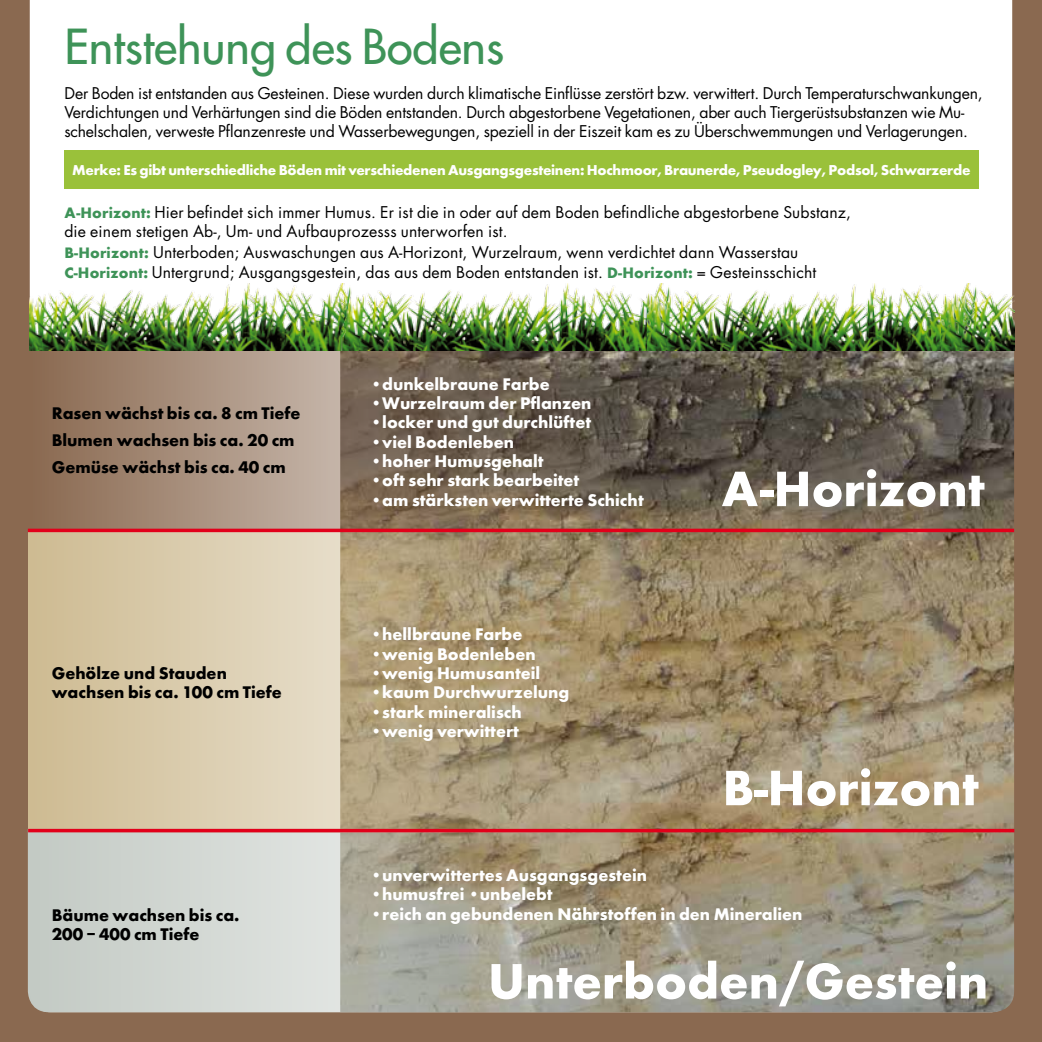
<style>
.page{position:relative;width:1042px;height:1042px;background:#8a6950}
.page>*{position:absolute;margin:0;border:0;box-sizing:border-box;transform-origin:0 0}
.t1{font:700 51.62px "Futura";color:#fff}
.t2{font:46.9px "Futura";color:#3e9358}
.t3{font:700 17.5px "Futura";color:#fff}
.t4{font:700 17.5px/26.8px "Futura";color:#000}
.t5{font:15.75px/19.2px "Futura";letter-spacing:-.01em;color:#000}
.t6{font:15.75px/19.9px "Futura";letter-spacing:.01em;color:#000}
.t7{font:700 14.88px "Futura";letter-spacing:-.02em;color:#fff}
.s1{font-weight:700;color:#3e9358}
</style>
<div class="page">
<div style="left:30px;top:0;width:982px;height:283px;background:#fff"></div>
<img style="left:634px;top:351px;width:380px;height:661px">
<svg style="left:28px;top:341px;width:606px;height:188px"></svg>
<svg style="left:28px;top:532px;width:606px;height:297px;background:#c1b191"></svg>
<svg style="left:28px;top:832px;width:606px;height:180px;background:#bab9ae"></svg>
<img style="left:367px;top:283px;width:281px;height:68px">
<img style="left:30px;top:283px;width:337px;height:68px">
<img style="left:648px;top:283px;width:293px;height:68px">
<img style="left:941px;top:283px;width:73px;height:68px">
<hr style="left:28px;top:829px;width:986px;height:3px;background:#e2001a">
<hr style="left:28px;top:529px;width:986px;height:3px;background:#e2001a">
<div style="left:64px;top:150px;width:915px;height:39px;background:#9ac13a"></div>
<h2 class="t2" style="left:64px;top:17px;width:441px">Entstehung des Bodens</h2>
<p class="t5" style="left:64px;top:83px;width:920px">Der Boden ist entstanden aus Gesteinen. Diese wurden durch klimatische Einflüsse zerstört bzw. verwittert. Durch Temperaturschwankungen,<br>Verdichtungen und Verhärtungen sind die Böden entstanden. Durch abgestorbene Vegetationen, aber auch Tiergerüstsubstanzen wie Mu&shy;schelschalen, verweste Pflanzenreste und Wasserbewegungen, speziell in der Eiszeit kam es zu Überschwemmungen und Verlagerungen.</p>
<p class="t7" style="left:72px;top:162px;width:900px">Merke: Es gibt unterschiedliche Böden mit verschiedenen Ausgangsgesteinen: Hochmoor, Braunerde, Pseudogley, Podsol, Schwarzerde</p>
<p class="t6" style="left:64px;top:202px;width:788px"><span class="s1">A-Horizont:</span> Hier befindet sich immer Humus. Er ist die in oder auf dem Boden befindliche abgestorbene Substanz, die einem stetigen Ab-, Um- und Aufbauprozesss unterworfen ist.<br><span class="s1">B-Horizont:</span> Unterboden; Auswaschungen aus A-Horizont, Wurzelraum, wenn verdichtet dann Wasserstau <span class="s1">C-Horizont:</span> Untergrund; Ausgangsgestein, das aus dem Boden entstanden ist. <span class="s1">D-Horizont:</span> = Gesteinsschicht</p>
<p class="t4" style="left:52px;top:400px;width:250px">Rasen wächst bis ca. 8 cm Tiefe<br>Blumen wachsen bis ca. 20 cm<br>Gemüse wächst bis ca. 40 cm</p>
<p class="t4" style="left:52px;top:664px;width:232px;line-height:18.4px">Gehölze und Stauden wachsen bis ca. 100 cm Tiefe</p>
<p class="t4" style="left:52px;top:906px;width:189px;line-height:18.4px">Bäume wachsen bis ca.<br>200 – 400 cm Tiefe</p>
<p class="t3" style="left:371px;top:373px;width:181px">•dunkelbraune Farbe</p>
<p class="t3" style="left:371px;top:393px;width:222px">•Wurzelraum der Pflanzen</p>
<p class="t3" style="left:371px;top:412px;width:222px">•locker und gut durchlüftet</p>
<p class="t3" style="left:371px;top:431px;width:145px">•viel Bodenleben</p>
<p class="t3" style="left:371px;top:451px;width:174px">•hoher Humusgehalt</p>
<p class="t3" style="left:371px;top:470px;width:210px">•oft sehr stark bearbeitet</p>
<p class="t3" style="left:371px;top:489px;width:275px">•am stärksten verwitterte Schicht</p>
<p class="t3" style="left:371px;top:624px;width:153px">•hellbraune Farbe</p>
<p class="t3" style="left:371px;top:643px;width:167px">•wenig Bodenleben</p>
<p class="t3" style="left:371px;top:663px;width:171px">•wenig Humusanteil</p>
<p class="t3" style="left:371px;top:682px;width:200px">•kaum Durchwurzelung</p>
<p class="t3" style="left:371px;top:701px;width:153px">•stark mineralisch</p>
<p class="t3" style="left:371px;top:721px;width:150px">•wenig verwittert</p>
<h1 class="t1" style="left:721px;top:458px;width:265px">A-Horizont</h1>
<h1 class="t1" style="left:722px;top:757px;width:258px">B-Horizont</h1>
<p class="t3" style="left:371px;top:865px;width:278px">•unverwittertes Ausgangsgestein</p>
<p class="t3" style="left:371px;top:884px;width:184px">•humusfrei •unbelebt</p>
<p class="t3" style="left:371px;top:903px;width:433px">•reich an gebundenen Nährstoffen in den Mineralien</p>
<h1 class="t1" style="left:488px;top:950px;width:502px">Unterboden/Gestein</h1>
</div>
